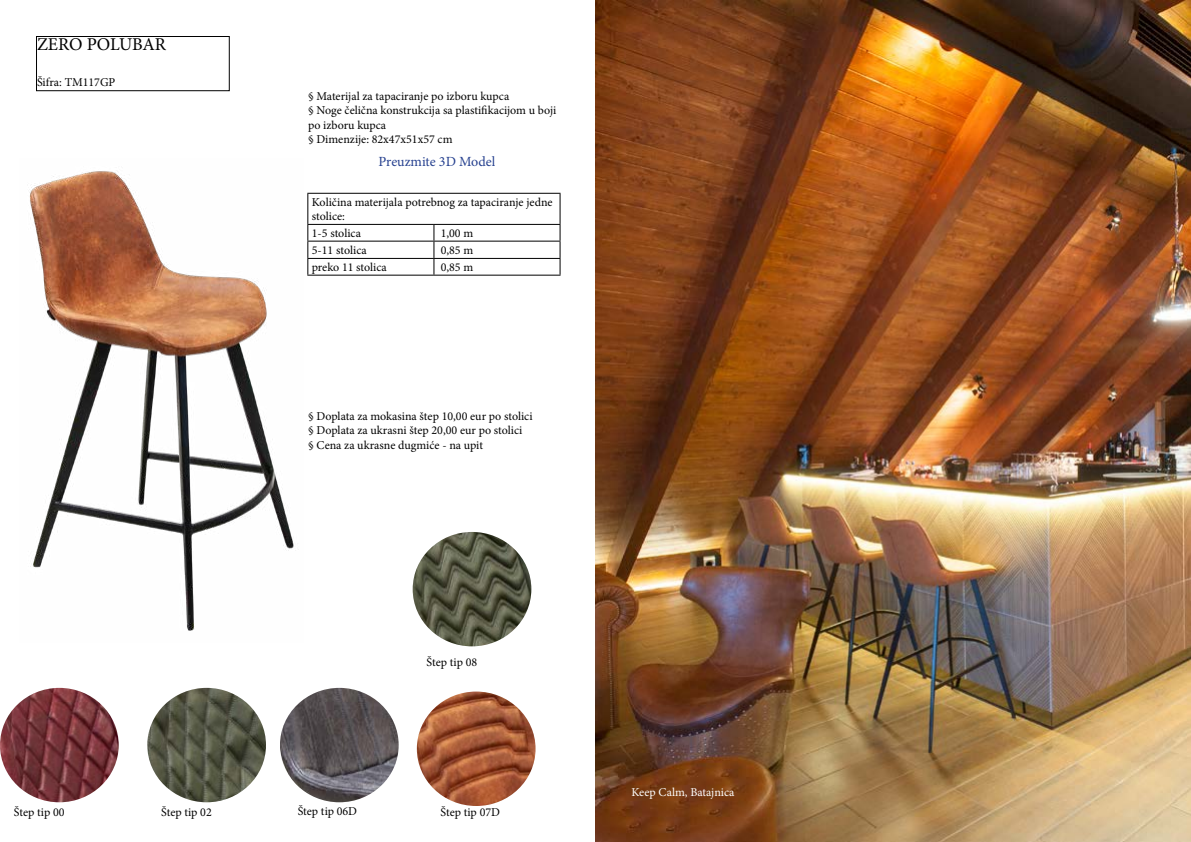
<style>
.page{position:relative;width:1191px;height:842px;background:#fff}
.page>*{position:absolute;margin:0;border:0;box-sizing:border-box;transform-origin:0 0}
.t1{font:18px "Minion Pro";color:#000}
.t2{font:14px "Minion Pro";color:#25408f}
.t3{font:12px/14.4px "Minion Pro";color:#000}
.t4{font:12px "Minion Pro";color:#fff}
</style>
<div class="page">
<div style="left:36px;top:36px;width:194px;height:55px;border:1px solid #000"></div>
<img style="left:29px;top:171px;width:265px;height:460px">
<img style="left:0;top:688px;width:119px;height:114px">
<img style="left:147px;top:688px;width:119px;height:114px">
<img style="left:280px;top:688px;width:119px;height:114px">
<img style="left:417px;top:691px;width:118px;height:115px">
<img style="left:413px;top:532px;width:118px;height:114px">
<hr style="left:307px;top:193px;width:127px;height:1px;background:#000">
<hr style="left:307px;top:194px;width:1px;height:30px;background:#000">
<hr style="left:434px;top:193px;width:126px;height:1px;background:#000">
<hr style="left:559px;top:194px;width:1px;height:30px;background:#000">
<hr style="left:307px;top:224px;width:127px;height:1px;background:#000">
<hr style="left:434px;top:224px;width:126px;height:1px;background:#000">
<hr style="left:307px;top:241px;width:127px;height:1px;background:#000">
<hr style="left:434px;top:241px;width:126px;height:1px;background:#000">
<hr style="left:307px;top:258px;width:127px;height:1px;background:#000">
<svg style="left:307px;top:225px;width:1px;height:50px"></svg>
<hr style="left:434px;top:258px;width:126px;height:1px;background:#000">
<svg style="left:433px;top:225px;width:1px;height:50px"></svg>
<svg style="left:559px;top:225px;width:1px;height:50px"></svg>
<hr style="left:307px;top:275px;width:127px;height:1px;background:#000">
<hr style="left:434px;top:275px;width:126px;height:1px;background:#000">
<img style="left:595px;top:0;width:596px;height:842px">
<h1 class="t1" style="left:37px;top:32px;width:131px">ZERO POLUBAR</h1>
<p class="t3" style="left:37px;top:75px;width:80px">Šifra: TM117GP</p>
<p class="t3" style="left:308px;top:89px;width:250px">§ Materijal za tapaciranje po izboru kupca<br>§ Noge čelična konstrukcija sa plastifikacijom u boji po izboru kupca<br>§ Dimenzije: 82x47x51x57 cm</p>
<p class="t2" style="left:378px;top:152px;width:118px">Preuzmite 3D Model</p>
<p class="t3" style="left:312px;top:195px;width:242px">Količina materijala potrebnog za tapaciranje jedne stolice:</p>
<p class="t3" style="left:312px;top:226px;width:51px">1-5 stolica</p>
<p class="t3" style="left:441px;top:226px;width:34px">1,00 m</p>
<p class="t3" style="left:312px;top:243px;width:56px">5-11 stolica</p>
<p class="t3" style="left:441px;top:243px;width:34px">0,85 m</p>
<p class="t3" style="left:312px;top:260px;width:77px">preko 11 stolica</p>
<p class="t3" style="left:441px;top:260px;width:34px">0,85 m</p>
<p class="t3" style="left:308px;top:409px;width:226px">§ Doplata za mokasina štep 10,00 eur po stolici § Doplata za ukrasni štep 20,00 eur po stolici<br>§ Cena za ukrasne dugmiće - na upit</p>
<p class="t3" style="left:426px;top:655px;width:52px">Štep tip 08</p>
<p class="t3" style="left:14px;top:805px;width:52px">Štep tip 00</p>
<p class="t3" style="left:161px;top:805px;width:52px">Štep tip 02</p>
<p class="t3" style="left:298px;top:804px;width:61px">Štep tip 06D</p>
<p class="t3" style="left:440px;top:805px;width:61px">Štep tip 07D</p>
<p class="t4" style="left:631px;top:784px;width:105px">Keep Calm, Batajnica</p>
</div>
